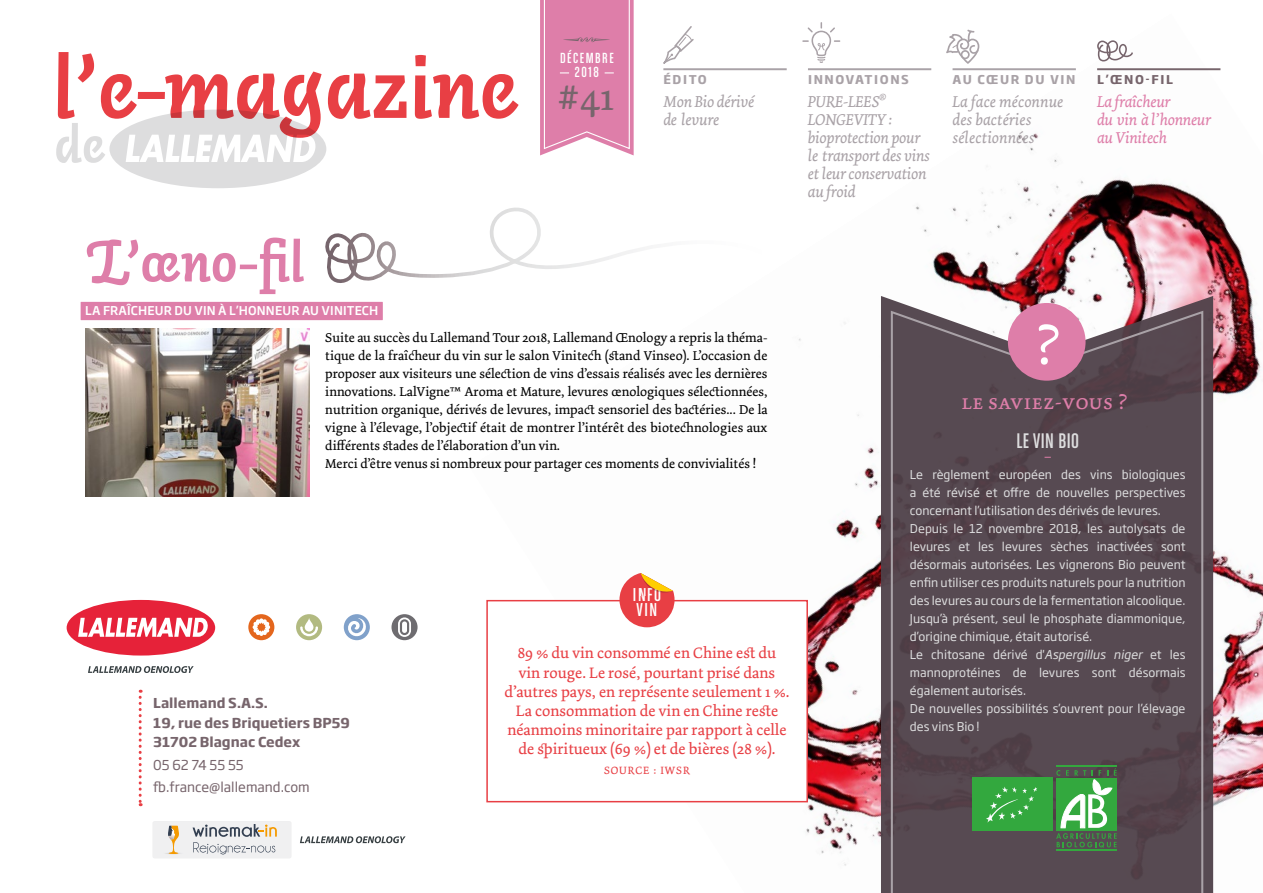
<style>
.page{position:relative;width:1263px;height:893px;background:#fff}
.page>*{position:absolute;margin:0;border:0;box-sizing:border-box;transform-origin:0 0}
.t1{font:italic 700 90px "Auto 3";color:#e83f44}
.t2{font:italic 700 58.5px "Auto 3";color:#de7ea9}
.t3{font:57.3px "Dolly Pro";color:#fff}
.t4{font:italic 700 54px "Auto 3";color:#ddddde}
.t5{font:22.5px "Chalet Comprime Cologne Sixty";letter-spacing:.02em;color:#ddddde}
.t6{font:21.45px "Dolly Small Caps";color:#de7ea9}
.t7{font:19.8px/15px "Chalet Comprime Cologne Eighty";letter-spacing:.08em;color:#fff}
.t8{font:italic 16.5px/18px "Dolly";letter-spacing:-.02em;color:#a9a2a7}
.t9{font:italic 16.5px/18px "Dolly";color:#a9a2a7}
.t10{font:italic 16.5px/18px "Dolly";letter-spacing:-.02em;color:#de7ea9}
.t11{font:15.9px/19px "Dolly Pro";color:#e83f44;text-align:center}
.t12{font:15.6px/14.2px "Chalet Comprime Cologne Eighty";letter-spacing:.1em;color:#fff;text-align:center}
.t13{font:13.5px/18px "Dolly Pro";color:#000}
.t14{font:700 13.5px/19.5px "Soho Gothic Pro";color:#77656c}
.t15{font:13.5px/22.5px "Soho Gothic Pro";color:#77656c}
.t16{font:12.75px "Soho Gothic Pro";color:#de7ea9}
.t17{font:12px/18px "Soho Gothic Pro";color:#ddddde}
.t18{font:500 12px "Soho Gothic Pro";letter-spacing:.015em;color:#fff}
.t19{font:700 12px "Soho Gothic Pro";letter-spacing:.135em;color:#a9a2a7}
.t20{font:700 12px "Soho Gothic Pro";letter-spacing:.135em;color:#77656c}
.t21{font:11.1px "Dolly Pro";letter-spacing:.08em;color:#e83f44}
.s1{font-family:"Dolly Pro";font-weight:400;font-style:normal;font-size:40.5px;color:#77656c}
.s2{font-style:italic}
</style>
<div class="page">
<svg style="left:325px;top:233px;width:144px;height:50px"></svg>
<img style="left:469px;top:68px;width:794px;height:825px">
<svg style="left:881px;top:296px;width:332px;height:597px;fill:#574a52"></svg>
<svg style="left:890px;top:309px;width:315px;height:584px;background:#594c54"></svg>
<svg style="left:139px;top:690px;width:1px;height:116px"></svg>
<img style="left:85px;top:328px;width:224px;height:168px">
<svg style="left:540px;top:0;width:94px;height:155px;background:#e089b0"></svg>
<div style="left:67px;top:600px;width:148px;height:55px;background:#e62239;border-radius:50%"></div>
<svg style="left:78px;top:618px;width:130px;height:19px"></svg>
<svg style="left:88px;top:666px;width:106px;height:7px"></svg>
<svg style="left:300px;top:836px;width:106px;height:7px"></svg>
<div style="left:486px;top:600px;width:322px;height:202px;background:#fff;border:2px solid #e83f44"></div>
<div style="left:391px;top:614px;width:27px;height:26px;background:#6e6c70;border-radius:50%"></div>
<svg style="left:398px;top:617px;width:13px;height:20px"></svg>
<div style="left:296px;top:614px;width:26px;height:26px;background:#b2ba81;border-radius:50%"></div>
<svg style="left:300px;top:618px;width:18px;height:18px"></svg>
<div style="left:344px;top:614px;width:26px;height:26px;background:#80a1ca;border-radius:50%"></div>
<svg style="left:347px;top:618px;width:20px;height:19px"></svg>
<div style="left:248px;top:614px;width:26px;height:26px;background:#e4661d;border-radius:50%"></div>
<svg style="left:253px;top:618px;width:17px;height:18px"></svg>
<svg style="left:946px;top:35px;width:6px;height:18px"></svg>
<svg style="left:802px;top:22px;width:33px;height:20px"></svg>
<div style="left:81px;top:302px;width:302px;height:18px;background:#de7ea9"></div>
<div style="left:1008px;top:303px;width:77px;height:78px;background:#de7ea9;border-radius:50%"></div>
<svg style="left:153px;top:821px;width:138px;height:37px"></svg>
<svg style="left:619px;top:573px;width:55px;height:54px"></svg>
<div style="left:972px;top:777px;width:80px;height:54px;background:#33a83e"></div>
<svg style="left:986px;top:787px;width:51px;height:36px"></svg>
<hr style="left:1056px;top:766px;width:60px;height:1px;background:#33a83e">
<hr style="left:1056px;top:849px;width:60px;height:1px;background:#33a83e">
<svg style="left:1056px;top:768px;width:61px;height:79px"></svg>
<div style="left:0;top:0;width:532px;height:198px;background:#fff"></div>
<div style="left:663px;top:28px;width:124px;height:152px;background:#fff"></div>
<div style="left:808px;top:28px;width:123px;height:152px;background:#fff"></div>
<div style="left:952px;top:28px;width:124px;height:152px;background:#fff"></div>
<div style="left:1097px;top:28px;width:123px;height:152px;background:#fff"></div>
<h3 class="t12" style="left:560px;top:51px;width:55px">DÉCEMBRE<br>2018</h3>
<h1 class="t1" style="left:53px;top:34px;width:562px">l’e-magazine <span class="s1">#41</span></h1>
<h3 class="t4" style="left:54px;top:112px;width:53px">de</h3>
<h2 class="t2" style="left:85px;top:227px;width:221px">L’œno-fil</h2>
<p class="t18" style="left:85px;top:302px;width:295px">LA FRAÎCHEUR DU VIN À L’HONNEUR AU VINITECH</p>
<p class="t19" style="left:663px;top:70px;width:45px">ÉDITO</p>
<h3 class="t8" style="left:663px;top:92px;width:93px">Mon Bio dérivé de levure</h3>
<p class="t13" style="left:325px;top:329px;width:444px">Suite au succès du Lallemand Tour 2018, Lallemand Œnology a repris la théma&shy;tique de la fraîcheur du vin sur le salon Vinitech (stand Vinseo). L’occasion de proposer aux visiteurs une sélection de vins d’essais réalisés avec les dernières innovations. LalVigne™ Aroma et Mature, levures œnologiques sélectionnées, nutrition organique, dérivés de levures, impact sensoriel des bactéries... De la vigne à l’élevage, l’objectif était de montrer l’intérêt des biotechnologies aux différents stades de l’élaboration d’un vin.<br>Merci d’être venus si nombreux pour partager ces moments de convivialités !</p>
<p class="t14" style="left:153px;top:692px;width:198px">Lallemand S.A.S.<br>19, rue des Briquetiers BP59<br>31702 Blagnac Cedex</p>
<p class="t15" style="left:153px;top:753px;width:158px">05 62 74 55 55 fb.france@lallemand.com</p>
<h3 class="t7" style="left:633px;top:587px;width:30px">INFO<br>VIN</h3>
<h3 class="t11" style="left:505px;top:644px;width:286px">89 % du vin consommé en Chine est du<br>vin rouge. Le rosé, pourtant prisé dans d’autres pays, en représente seulement 1 %.<br>La consommation de vin en Chine reste néanmoins minoritaire par rapport à celle de spiritueux (69 %) et de bières (28 %).</h3>
<p class="t21" style="left:604px;top:763px;width:87px">SOURCE : IWSR</p>
<p class="t19" style="left:808px;top:70px;width:102px">INNOVATIONS</p>
<h3 class="t8" style="left:808px;top:92px;width:124px">PURE-LEES<sup>®<br></sup>LONGEVITY : bioprotection pour le transport des vins et leur conservation au froid</h3>
<p class="t19" style="left:953px;top:70px;width:124px">AU CŒUR DU VIN</p>
<h3 class="t9" style="left:952px;top:92px;width:112px">La face méconnue des bactéries sélectionnées</h3>
<p class="t20" style="left:1097px;top:70px;width:77px">L’ŒNO-FIL</p>
<h3 class="t10" style="left:1097px;top:92px;width:115px">La fraîcheur<br>du vin à l’honneur au Vinitech</h3>
<h3 class="t3" style="left:1035px;top:309px;width:27px">?</h3>
<h3 class="t6" style="left:961px;top:389px;width:168px">le saviez-vous ?</h3>
<h3 class="t5" style="left:1016px;top:428px;width:64px">LE VIN BIO</h3>
<p class="t16" style="left:1044px;top:447px;width:10px">—</p>
<p class="t17" style="left:910px;top:465px;width:277px">Le règlement européen des vins biologiques a été révisé et offre de nouvelles perspectives concernant l’utilisation des dérivés de levures.<br>Depuis le 12 novembre 2018, les autolysats de levures et les levures sèches inactivées sont désormais autorisées. Les vignerons Bio peuvent enfin utiliser ces produits naturels pour la nutrition des levures au cours de la fermentation alcoolique.<br>Jusqu’à présent, seul le phosphate diammonique, d’origine chimique, était autorisé.<br>Le chitosane dérivé d'<span class="s2">Aspergillus niger</span> et les mannoprotéines de levures sont désormais également autorisés.<br>De nouvelles possibilités s’ouvrent pour l’élevage des vins Bio !</p>
</div>
